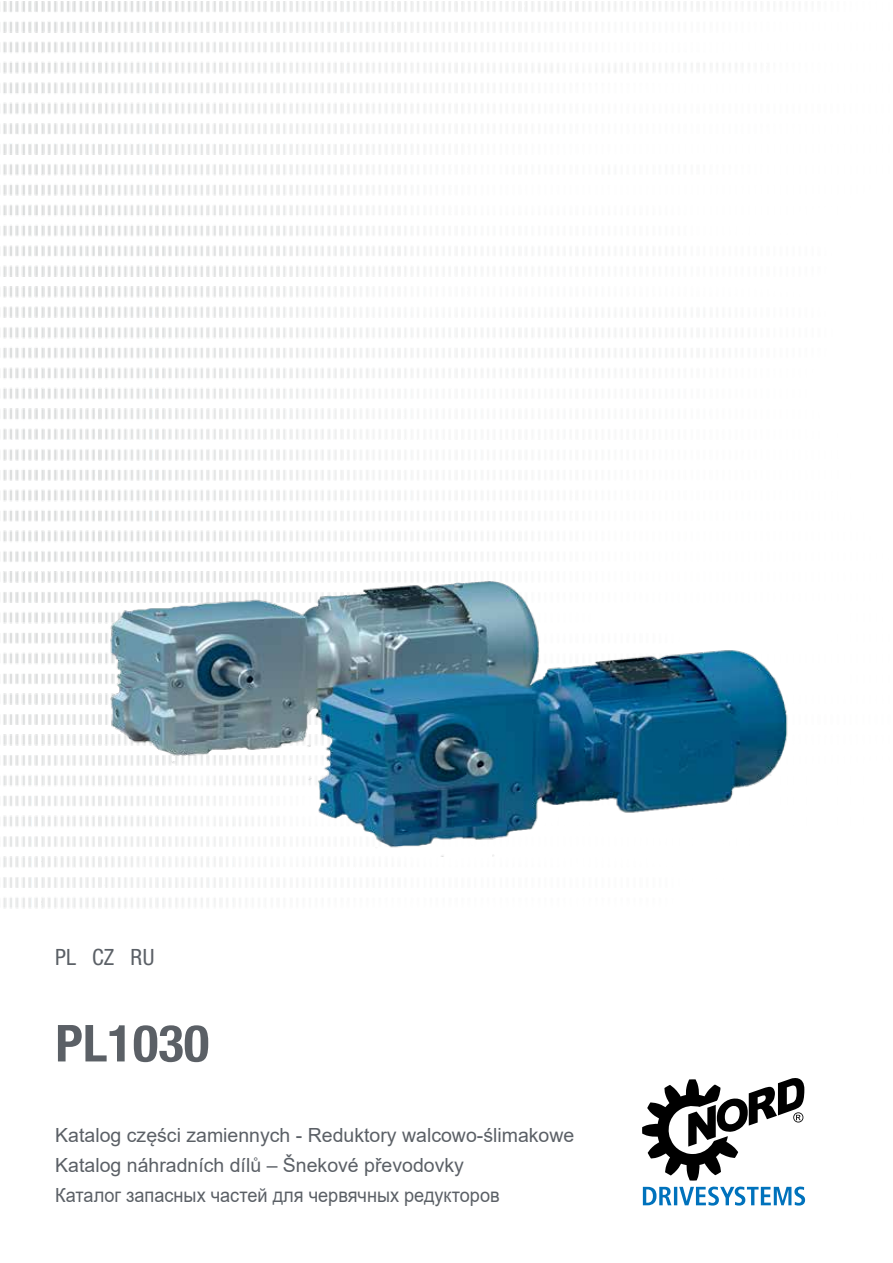
<style>
.page{position:relative;width:893px;height:1263px;background:#fff}
.page>*{position:absolute;margin:0;border:0;box-sizing:border-box;transform-origin:0 0}
.t1{font:700 condensed 51px "Helvetica Neue LT Std";color:#5b6066;scale:1.04 1}
.t2{font:condensed 22.5px "Helvetica Neue LT Std";color:#5b6066}
.t3{font:19.5px/30px "Arial";color:#5b6066}
</style>
<div class="page">
<img style="left:3px;top:1px;width:734px;height:908px">
<img style="left:94px;top:569px;width:694px;height:301px">
<svg style="left:643px;top:1186px;width:162px;height:19px"></svg>
<svg style="left:642px;top:1078px;width:162px;height:102px"></svg>
<p class="t2" style="left:55px;top:944px;width:101px">PL CZ RU</p>
<h1 class="t1" style="left:55px;top:1013px;width:150px">PL1030</h1>
<p class="t3" style="left:55px;top:1120px;width:521px">Katalog części zamiennych - Reduktory walcowo-ślimakowe<br>Katalog náhradních dílů – Šnekové převodovky<br>Каталог запасных частей для червячных редукторов</p>
</div>
